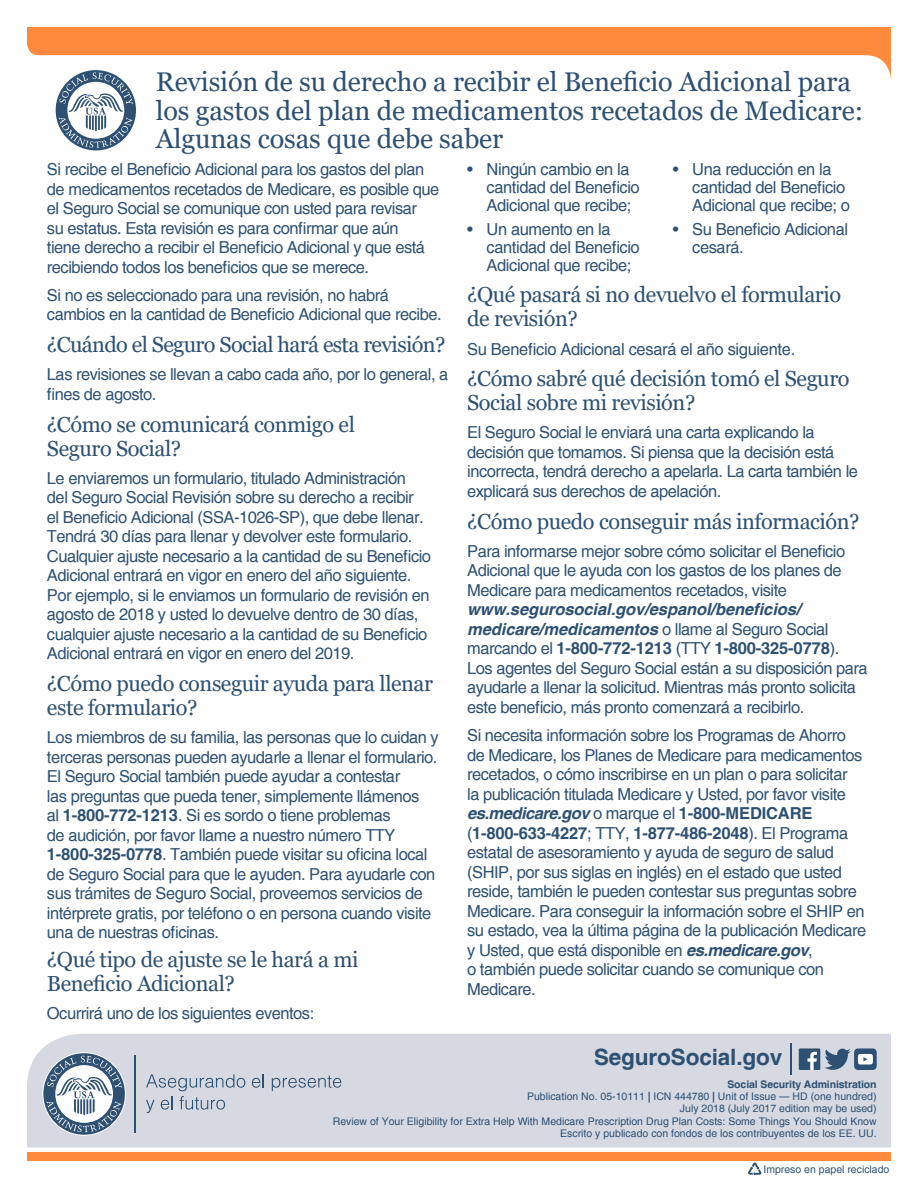
<style>
.page{position:relative;width:918px;height:1188px;background:#fff}
.page>*{position:absolute;margin:0;border:0;box-sizing:border-box;transform-origin:0 0}
.t1{font:27px/28.5px "Georgia";letter-spacing:-.005em;color:#2e5072}
.t2{font:700 22.5px "Helvetica";letter-spacing:-.005em;color:#2e5072}
.t3{font:21.75px/24px "Georgia";letter-spacing:-.02em;color:#2e5072}
.t4{font:16.5px/19.5px "Helvetica";letter-spacing:-.03em;color:#2e5072}
.t5{font:10.5px "Helvetica";color:#2e5072}
.t6{font:700 10.5px "Helvetica";letter-spacing:-.01em;color:#2e5072}
.s1{font-weight:700}
.s2{font-weight:700;font-style:italic}
</style>
<div class="page">
<div style="left:27px;top:1034px;width:864px;height:113px;background:#d6d9e2"></div>
<div style="left:27px;top:1153px;width:864px;height:8px;background:#ff893d"></div>
<svg style="left:27px;top:27px;width:864px;height:53px;fill:#ff893d"></svg>
<hr style="left:790px;top:1043px;width:2px;height:32px;background:#2e5072">
<div style="left:52px;top:67px;width:87px;height:87px;border:3px solid #fff;border-radius:50%"></div>
<div style="left:56px;top:70px;width:80px;height:80px;background:#2e5072;border-radius:50%"></div>
<svg style="left:59px;top:73px;width:74px;height:75px"></svg>
<svg style="left:43px;top:1053px;width:82px;height:82px"></svg>
<svg style="left:47px;top:1056px;width:75px;height:76px"></svg>
<hr style="left:135px;top:1055px;width:1px;height:78px;background:#2e5072">
<svg style="left:252px;top:1074px;width:12px;height:14px"></svg>
<svg style="left:272px;top:1076px;width:69px;height:15px"></svg>
<svg style="left:146px;top:1074px;width:99px;height:39px;background:#bfc6d2"></svg>
<div style="left:799px;top:1048px;width:21px;height:22px;background:#2e5072"></div>
<svg style="left:807px;top:1052px;width:10px;height:18px"></svg>
<svg style="left:824px;top:1048px;width:53px;height:22px"></svg>
<svg style="left:748px;top:1163px;width:13px;height:13px"></svg>
<h1 class="t1" style="left:156px;top:68px;width:709px">Revisión de su derecho a recibir el Beneficio Adicional para los gastos del plan de medicamentos recetados de Medicare:<br>Algunas cosas que debe saber</h1>
<p class="t4" style="left:47px;top:160px;width:394px">Si recibe el Beneficio Adicional para los gastos del plan de medicamentos recetados de Medicare, es posible que el Seguro Social se comunique con usted para revisar<br>su estatus. Esta revisión es para confirmar que aún<br>tiene derecho a recibir el Beneficio Adicional y que está recibiendo todos los beneficios que se merece.</p>
<p class="t4" style="left:47px;top:286px;width:396px">Si no es seleccionado para una revisión, no habrá cambios en la cantidad de Beneficio Adicional que recibe.</p>
<h1 class="t3" style="left:47px;top:333px;width:400px">¿Cuándo el Seguro Social hará esta revisión?</h1>
<p class="t4" style="left:47px;top:365px;width:403px">Las revisiones se llevan a cabo cada año, por lo general, a fines de agosto.</p>
<h1 class="t3" style="left:47px;top:413px;width:309px">¿Cómo se comunicará conmigo el<br>Seguro Social?</h1>
<p class="t4" style="left:47px;top:469px;width:386px">Le enviaremos un formulario, titulado Administración<br>del Seguro Social Revisión sobre su derecho a recibir<br>el Beneficio Adicional (SSA-1026-SP), que debe llenar.<br>Tendrá 30 días para llenar y devolver este formulario.<br>Cualquier ajuste necesario a la cantidad de su Beneficio Adicional entrará en vigor en enero del año siguiente.<br>Por ejemplo, si le enviamos un formulario de revisión en agosto de 2018 y usted lo devuelve dentro de 30 días, cualquier ajuste necesario a la cantidad de su Beneficio Adicional entrará en vigor en enero del 2019.</p>
<h1 class="t3" style="left:47px;top:672px;width:388px">¿Cómo puedo conseguir ayuda para llenar este formulario?</h1>
<p class="t4" style="left:47px;top:728px;width:393px">Los miembros de su familia, las personas que lo cuidan y terceras personas pueden ayudarle a llenar el formulario.<br>El Seguro Social también puede ayudar a contestar<br>las preguntas que pueda tener, simplemente llámenos<br>al <span class="s1">1-800-772-1213</span>. Si es sordo o tiene problemas<br>de audición, por favor llame a nuestro número TTY <span class="s1">1-800-325-0778</span>. También puede visitar su oficina local de Seguro Social para que le ayuden. Para ayudarle con sus trámites de Seguro Social, proveemos servicios de intérprete gratis, por teléfono o en persona cuando visite una de nuestras oficinas.</p>
<h1 class="t3" style="left:47px;top:948px;width:313px">¿Qué tipo de ajuste se le hará a mi<br>Beneficio Adicional?</h1>
<p class="t4" style="left:47px;top:1004px;width:269px">Ocurrirá uno de los siguientes eventos:</p>
<p class="t4" style="left:487px;top:161px;width:155px;line-height:18px;text-indent:-19px">• Ningún cambio en la cantidad del Beneficio<br>Adicional que recibe;</p>
<p class="t4" style="left:487px;top:220px;width:155px;line-height:18px;text-indent:-19px">• Un aumento en la cantidad del Beneficio<br>Adicional que recibe;</p>
<p class="t4" style="left:692px;top:161px;width:159px;line-height:18px;text-indent:-19px">• Una reducción en la cantidad del Beneficio<br>Adicional que recibe; o</p>
<p class="t4" style="left:692px;top:220px;width:157px;line-height:18px;text-indent:-19px">• Su Beneficio Adicional cesará.</p>
<h1 class="t3" style="left:467px;top:283px;width:375px">¿Qué pasará si no devuelvo el formulario de revisión?</h1>
<p class="t4" style="left:467px;top:340px;width:330px">Su Beneficio Adicional cesará el año siguiente.</p>
<h1 class="t3" style="left:467px;top:367px;width:384px">¿Cómo sabré qué decisión tomó el Seguro<br>Social sobre mi revisión?</h1>
<p class="t4" style="left:467px;top:424px;width:392px">El Seguro Social le enviará una carta explicando la decisión que tomamos. Si piensa que la decisión está incorrecta, tendrá derecho a apelarla. La carta también le explicará sus derechos de apelación.</p>
<h1 class="t3" style="left:467px;top:510px;width:394px">¿Cómo puedo conseguir más información?</h1>
<p class="t4" style="left:467px;top:542px;width:402px">Para informarse mejor sobre cómo solicitar el Beneficio Adicional que le ayuda con los gastos de los planes de Medicare para medicamentos recetados, visite <span class="s2">www.segurosocial.gov/espanol/beneficios/ medicare/medicamentos</span> o llame al Seguro Social marcando el <span class="s1">1-800-772-1213</span> (TTY <span class="s1">1-800-325-0778</span>).<br>Los agentes del Seguro Social están a su disposición para ayudarle a llenar la solicitud. Mientras más pronto solicita este beneficio, más pronto comenzará a recibirlo.</p>
<p class="t4" style="left:467px;top:726px;width:401px">Si necesita información sobre los Programas de Ahorro de Medicare, los Planes de Medicare para medicamentos recetados, o cómo inscribirse en un plan o para solicitar<br>la publicación titulada Medicare y Usted, por favor visite <span class="s2">es.medicare.gov</span> o marque el <span class="s1">1-800-MEDICARE </span>(<span class="s1">1-800-633-4227</span>; TTY, <span class="s1">1-877-486-2048</span>). El Programa estatal de asesoramiento y ayuda de seguro de salud (SHIP, por sus siglas en inglés) en el estado que usted reside, también le pueden contestar sus preguntas sobre Medicare. Para conseguir la información sobre el SHIP en su estado, vea la última página de la publicación Medicare y Usted, que está disponible en <span class="s2">es.medicare.gov</span>,<br>o también puede solicitar cuando se comunique con Medicare.</p>
<p class="t2" style="left:594px;top:1043px;width:190px">SeguroSocial.gov</p>
<p class="t6" style="left:727px;top:1078px;width:151px">Social Security Administration</p>
<p class="t5" style="left:527px;top:1090px;width:351px">Publication No. 05-10111 <span class="s1">|</span> ICN 444780 <span class="s1">|</span> Unit of Issue — HD (one hundred)</p>
<p class="t5" style="left:680px;top:1103px;width:198px">July 2018 (July 2017 edition may be used)</p>
<p class="t5" style="left:333px;top:1115px;width:545px">Review of Your Eligibility for Extra Help With Medicare Prescription Drug Plan Costs: Some Things You Should Know</p>
<p class="t5" style="left:560px;top:1127px;width:318px">Escrito y publicado con fondos de los contribuyentes de los EE. UU.</p>
<h1 class="t5" style="left:763px;top:1163px;width:128px">Impreso en papel reciclado</h1>
</div>
